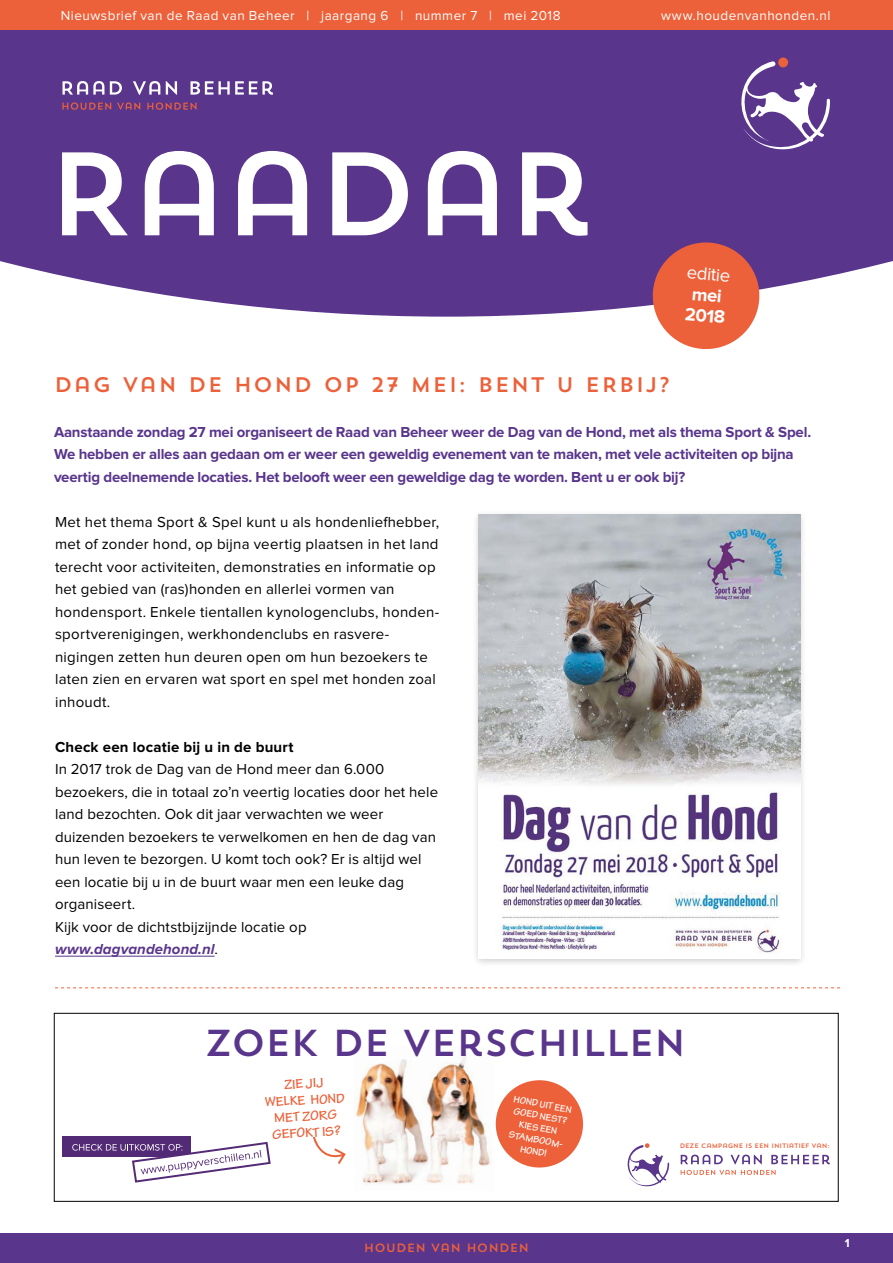
<style>
.page{position:relative;width:893px;height:1263px;background:#fff}
.page>*{position:absolute;margin:0;border:0;box-sizing:border-box;transform-origin:0 0}
.t1{font:117.9px "Trend Sans One";letter-spacing:-.07em;color:#fff}
.t2{font:37.35px "Trend Sans One";letter-spacing:-.04em;color:#59358c}
.t3{font:21px "Trend Sans One";letter-spacing:.05em;color:#ec613a}
.t4{font:700 18.45px/20.9px "Proxima Nova";color:#fff}
.t5{font:18.45px "Proxima Nova";color:#fff}
.t6{font:15px/22.5px "Proxima Nova";letter-spacing:.015em;color:#000}
.t7{font:700 15px/22.5px "Proxima Nova";letter-spacing:-.015em;color:#59358c}
.t8{font:700 15px "Proxima Nova";letter-spacing:.015em;color:#000}
.t9{font:700 13.95px/16.4px "Tekton Pro";color:#ec613a;text-align:center}
.t10{font:13.5px "Proxima Nova";letter-spacing:.035em;color:#fff}
.t11{font:12px "Trend Sans One";color:#ec613a}
.t12{font:700 12px "Proxima Nova";color:#fff}
.t13{font:700 10.05px/12px "Tekton Pro";color:#fff;text-align:center}
.t14{font:6.45px "Trend Sans One";letter-spacing:-.03em;color:#ec613a}
.s1{font-weight:700;font-style:italic;color:#59358c}
</style>
<div class="page">
<div style="left:0;top:1233px;width:893px;height:30px;background:#59358c"></div>
<div style="left:0;top:30px;width:893px;height:287px;background:#59358c"></div>
<svg style="left:63px;top:81px;width:41px;height:14px"></svg>
<svg style="left:110px;top:81px;width:12px;height:14px"></svg>
<svg style="left:133px;top:81px;width:27px;height:14px"></svg>
<svg style="left:166px;top:81px;width:11px;height:14px"></svg>
<svg style="left:191px;top:81px;width:82px;height:14px"></svg>
<svg style="left:62px;top:103px;width:49px;height:7px"></svg>
<svg style="left:117px;top:103px;width:23px;height:7px"></svg>
<svg style="left:147px;top:103px;width:49px;height:7px"></svg>
<svg style="left:730px;top:61px;width:100px;height:89px"></svg>
<div style="left:778px;top:58px;width:10px;height:9px;background:#eb613a;border-radius:50%"></div>
<div style="left:0;top:0;width:893px;height:30px;background:#ec613a"></div>
<svg style="left:650px;top:240px;width:112px;height:110px;background:#d96f5f"></svg>
<svg style="left:55px;top:987px;width:785px;height:1px"></svg>
<hr style="left:55px;top:956px;width:160px;height:1px;background:#59358c">
<div style="left:472px;top:509px;width:336px;height:459px;background:#000;opacity:.2"></div>
<img style="left:479px;top:515px;width:321px;height:444px">
<img style="left:356px;top:1055px;width:135px;height:129px">
<div style="left:496px;top:1080px;width:87px;height:87px;background:#ec613a;border-radius:50%"></div>
<div style="left:63px;top:1136px;width:128px;height:21px;background:#532a75"></div>
<svg style="left:72px;top:1141px;width:199px;height:42px"></svg>
<svg style="left:313px;top:1137px;width:33px;height:27px"></svg>
<svg style="left:681px;top:1155px;width:42px;height:9px"></svg>
<svg style="left:730px;top:1155px;width:32px;height:9px"></svg>
<svg style="left:771px;top:1155px;width:59px;height:9px"></svg>
<svg style="left:681px;top:1170px;width:95px;height:5px"></svg>
<svg style="left:627px;top:1143px;width:42px;height:44px"></svg>
<div style="left:54px;top:1013px;width:785px;height:189px;border:1px solid #000"></div>
<p class="t10" style="left:61px;top:9px;width:501px">Nieuwsbrief van de Raad van Beheer | jaargang 6 | nummer 7 | mei 2018</p>
<p class="t10" style="left:661px;top:9px;width:171px">www.houdenvanhonden.nl</p>
<h1 class="t1" style="left:45px;top:118px;width:555px">RAADAR</h1>
<p class="t5" style="left:688px;top:264px;width:45px;rotate:5deg">editie</p>
<p class="t4" style="left:688px;top:283px;width:42px;rotate:5deg">mei<br>2018</p>
<h3 class="t3" style="left:54px;top:371px;width:618px">DAG VAN DE HOND OP 27 MEI: BENT U ERBIJ?</h3>
<p class="t7" style="left:54px;top:421px;width:759px">Aanstaande zondag 27 mei organiseert de Raad van Beheer weer de Dag van de Hond, met als thema Sport &amp; Spel.<br>We hebben er alles aan gedaan om er weer een geweldig evenement van te maken, met vele activiteiten op bijna veertig deelnemende locaties. Het belooft weer een geweldige dag te worden. Bent u er ook bij?</p>
<p class="t6" style="left:55px;top:511px;width:386px">Met het thema Sport &amp; Spel kunt u als hondenliefhebber, met of zonder hond, op bijna veertig plaatsen in het land terecht voor activiteiten, demonstraties en informatie op het gebied van (ras)honden en allerlei vormen van hondensport. Enkele tientallen kynologenclubs, honden&shy;sportverenigingen, werkhondenclubs en rasvere&shy;nigingen zetten hun deuren open om hun bezoekers te laten zien en ervaren wat sport en spel met honden zoal inhoudt.</p>
<p class="t8" style="left:55px;top:740px;width:240px">Check een locatie bij u in de buurt</p>
<p class="t6" style="left:55px;top:758px;width:385px">In 2017 trok de Dag van de Hond meer dan 6.000 bezoekers, die in totaal zo’n veertig locaties door het hele land bezochten. Ook dit jaar verwachten we weer duizenden bezoekers te verwelkomen en hen de dag van hun leven te bezorgen. U komt toch ook? Er is altijd wel een locatie bij u in de buurt waar men een leuke dag organiseert.<br>Kijk voor de dichtstbijzijnde locatie op <span class="s1">www.dagvandehond.nl</span>.</p>
<h2 class="t2" style="left:204px;top:1019px;width:484px">ZOEK DE VERSCHILLEN</h2>
<p class="t9" style="left:264px;top:1078px;width:82px;rotate:-3deg">ZIE JIJ<br>WELKE HOND<br>MET ZORG<br>GEFOKT IS?</p>
<p class="t13" style="left:515px;top:1093px;width:60px;rotate:11deg">HOND UIT EEN<br>GOED NEST?<br>KIES EEN<br>STAMBOOM-<br>HOND!</p>
<p class="t14" style="left:680px;top:1142px;width:152px">DEZE CAMPAGNE IS EEN INITIATIEF VAN:</p>
<p class="t11" style="left:364px;top:1240px;width:167px">HOUDEN VAN HONDEN</p>
<p class="t12" style="left:845px;top:1237px;width:6px">1</p>
</div>
